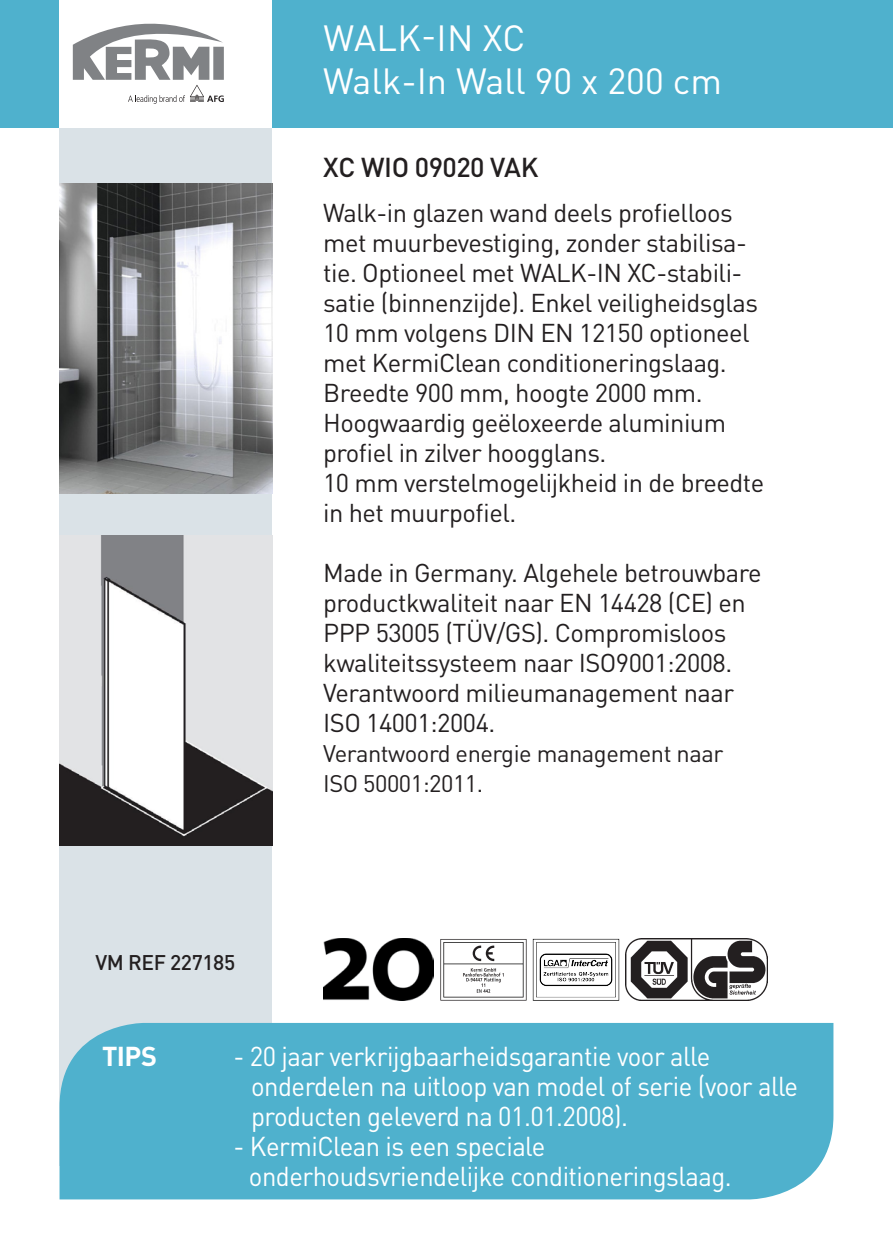
<style>
.page{position:relative;width:893px;height:1259px;background:#fff}
.page>*{position:absolute;margin:0;border:0;box-sizing:border-box;transform-origin:0 0}
.SYSTEEM{font:36px "DINOT";color:#fff}
.TIP{font:27px/30px "DINOT";letter-spacing:-.02em;color:#fff;scale:.95 1}
.TUSSENTITEL{font:500 27px "DINOT";letter-spacing:-.02em;color:#231f20}
.TIP-2{font:700 27px "DINOT";color:#fff}
.BODY{font:25.5px/30px "DINOT";letter-spacing:-.02em;color:#231f20}
.BODY-2{font:23.7px "DINOT";letter-spacing:-.02em;color:#231f20}
.REF{font:500 21px "DINOT";letter-spacing:-.02em;color:#231f20}
</style>
<div class="page">
<div style="left:0;top:0;width:893px;height:128px;background:#4fb1cd"></div>
<div style="left:60px;top:0;width:212px;height:128px;background:#fff"></div>
<div style="left:60px;top:128px;width:212px;height:1037px;background:#dae2e7"></div>
<div style="left:60px;top:1023px;width:773px;height:176px;background:#4fb1cd"></div>
<svg style="left:73px;top:24px;width:151px;height:80px"></svg>
<div style="left:213px;top:47px;width:11px;height:33px;background:#808285"></div>
<svg style="left:440px;top:939px;width:87px;height:61px"></svg>
<svg style="left:533px;top:939px;width:86px;height:61px"></svg>
<img style="left:324px;top:939px;width:110px;height:61px">
<img style="left:625px;top:939px;width:143px;height:61px">
<img style="left:60px;top:184px;width:212px;height:309px">
<img style="left:60px;top:536px;width:212px;height:309px">
<p class="SYSTEEM" style="left:323px;top:14px;width:204px">WALK-IN XC</p>
<p class="SYSTEEM" style="left:323px;top:57px;width:400px">Walk-In Wall 90 x 200 cm</p>
<p class="REF" style="left:95px;top:948px;width:141px">VM REF 227185</p>
<p class="TUSSENTITEL" style="left:323px;top:149px;width:217px">XC WIO 09020 VAK</p>
<p class="BODY" style="left:323px;top:196px;width:436px">Walk-in glazen wand deels profielloos met muurbevestiging, zonder stabilisa&shy;tie. Optioneel met WALK-IN XC-stabili&shy;satie (binnenzijde). Enkel veiligheidsglas 10 mm volgens DIN EN 12150 optioneel met KermiClean conditioneringslaag.<br>Breedte 900 mm, hoogte 2000 mm.<br>Hoogwaardig geëloxeerde aluminium profiel in zilver hoogglans.</p>
<p class="BODY" style="left:323px;top:466px;width:442px">10 mm verstelmogelijkheid in de breedte in het muurpofiel.</p>
<p class="BODY" style="left:323px;top:556px;width:440px">Made in Germany. Algehele betrouwbare productkwaliteit naar EN 14428 (CE) en PPP 53005 (TÜV/GS). Compromisloos kwaliteitssysteem naar ISO9001:2008.<br>Verantwoord milieumanagement naar ISO 14001:2004.</p>
<p class="BODY-2" style="left:323px;top:737px;width:402px">Verantwoord energie management naar</p>
<p class="BODY-2" style="left:323px;top:767px;width:162px">ISO 50001:2011.</p>
<p class="TIP-2" style="left:102px;top:1037px;width:56px">TIPS</p>
<p class="TIP" style="left:251px;top:1039px;width:577px;text-indent:-18px">- 20 jaar verkrijgbaarheidsgarantie voor alle onderdelen na uitloop van model of serie (voor alle producten geleverd na 01.01.2008).</p>
<p class="TIP" style="left:249px;top:1129px;width:510px;text-indent:-15px">- KermiClean is een speciale onderhoudsvriendelijke conditioneringslaag.</p>
</div>
